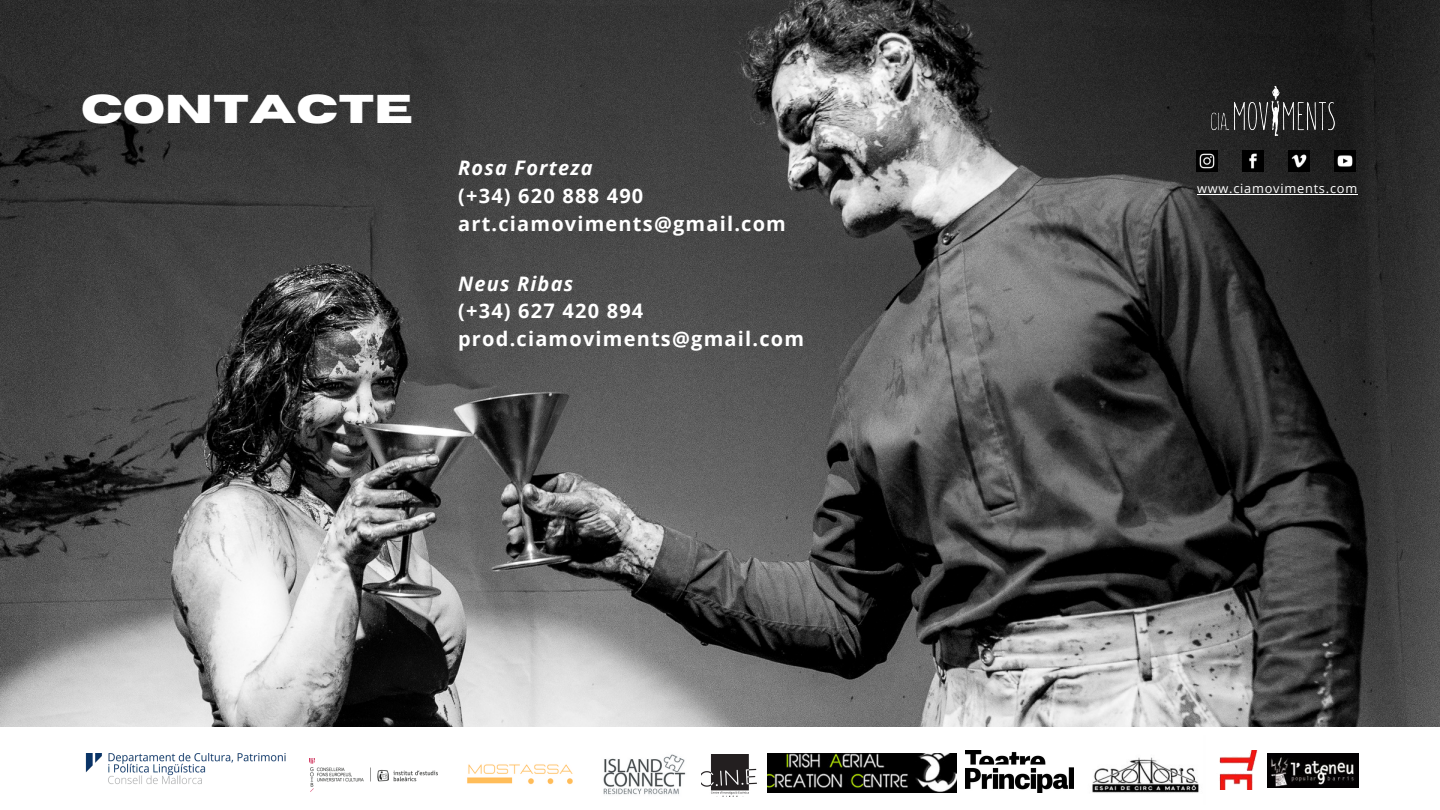
<style>
.page{position:relative;width:1440px;height:810px;background:#fff}
.page>*{position:absolute;margin:0;border:0;box-sizing:border-box;transform-origin:0 0}
.t1{font:700 40px "Horizon";color:#fff}
.t2{font:700 20px "Open Sans";letter-spacing:.06em;color:#fff}
.t3{font:italic 700 20px "Open Sans";letter-spacing:.06em;color:#fff}
.t4{font:12.8px "Open Sans";letter-spacing:.06em;color:#fff}
</style>
<div class="page">
<img style="left:0;top:0;width:1440px;height:727px">
<img style="left:701px;top:755px;width:56px;height:42px">
<img style="left:1092px;top:757px;width:107px;height:36px">
<img style="left:603px;top:754px;width:83px;height:41px">
<img style="left:768px;top:753px;width:189px;height:39px">
<img style="left:966px;top:751px;width:108px;height:42px">
<img style="left:1268px;top:753px;width:90px;height:35px">
<img style="left:1219px;top:751px;width:39px;height:39px">
<img style="left:467px;top:764px;width:106px;height:21px">
<img style="left:86px;top:754px;width:200px;height:30px">
<img style="left:310px;top:758px;width:128px;height:34px">
<hr style="left:1197px;top:194px;width:161px;height:1px;background:#fff">
<img style="left:1196px;top:151px;width:21px;height:21px">
<img style="left:1242px;top:151px;width:21px;height:21px">
<img style="left:1288px;top:151px;width:21px;height:21px">
<img style="left:1334px;top:151px;width:21px;height:21px">
<img style="left:1191px;top:81px;width:168px;height:59px">
<p class="t1" style="left:81px;top:90px;width:333px">CONTACTE</p>
<p class="t3" style="left:458px;top:154px;width:136px">Rosa Forteza</p>
<p class="t2" style="left:458px;top:182px;width:187px">(+34) 620 888 490</p>
<p class="t2" style="left:458px;top:209px;width:329px">art.ciamoviments@gmail.com</p>
<p class="t3" style="left:458px;top:269px;width:117px">Neus Ribas</p>
<p class="t2" style="left:458px;top:297px;width:187px">(+34) 627 420 894</p>
<p class="t2" style="left:458px;top:325px;width:347px">prod.ciamoviments@gmail.com</p>
<p class="t4" style="left:1197px;top:180px;width:162px">www.ciamoviments.com</p>
</div>
